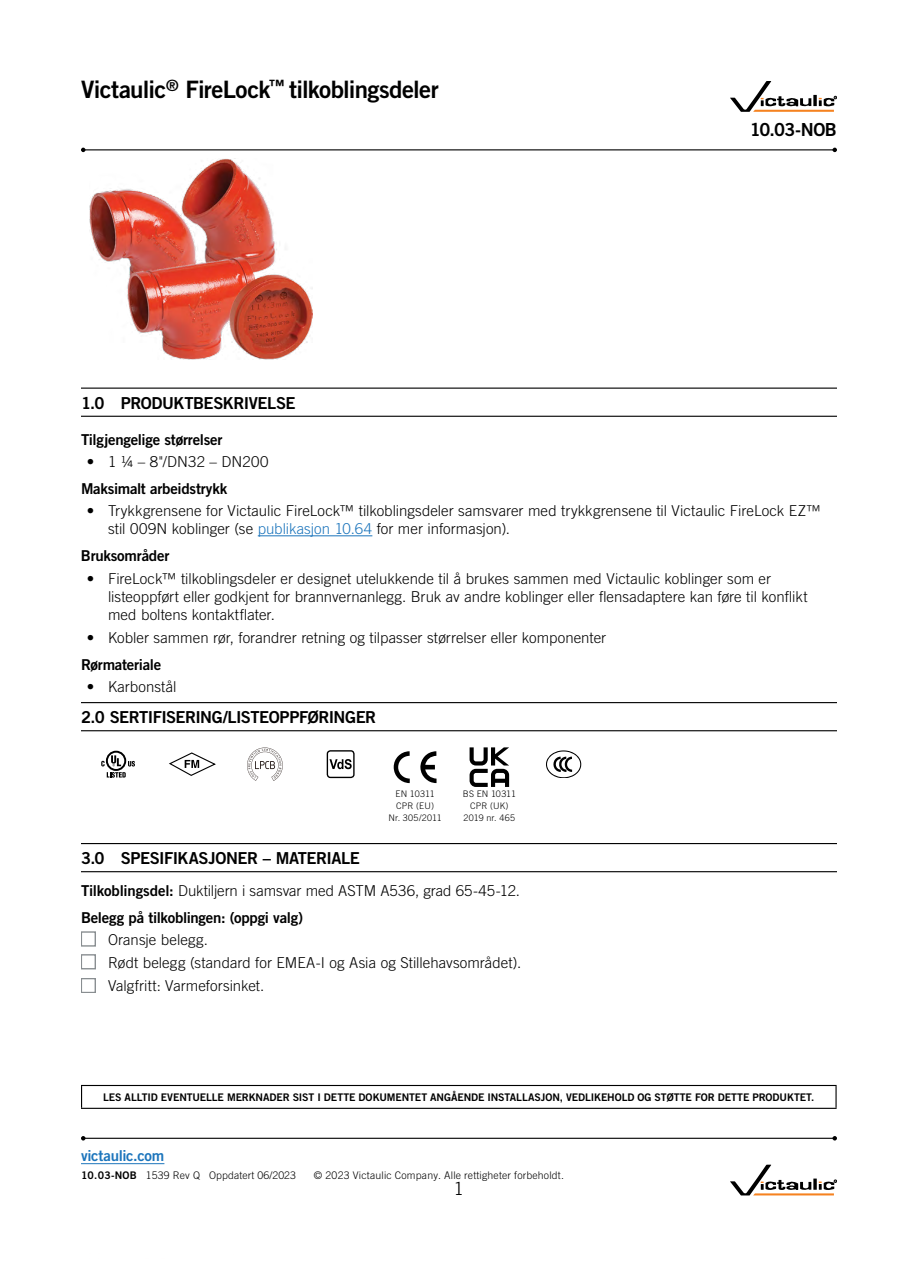
<style>
.page{position:relative;width:918px;height:1263px;background:#fff}
.page>*{position:absolute;margin:0;border:0;box-sizing:border-box;transform-origin:0 0}
.t1{font:24px "Trade Gothic LT Std Bd 2";letter-spacing:-.03em;color:#000}
.t2{font:18px "Trade Gothic LT Std Bd 2";letter-spacing:-.03em;color:#000}
.t3{font:300 18px "Trade Gothic LT Std";color:#000}
.t4{font:16.5px "Trade Gothic LT Std Bd 2";letter-spacing:-.03em;color:#000}
.t5{font:300 15px/18px "Trade Gothic LT Std";color:#000}
.t6{font:15px "Trade Gothic LT Std Bd 2";letter-spacing:-.015em;color:#000}
.t7{font:15px "Trade Gothic LT Std Bd 2";letter-spacing:-.02em;color:#1c75bc}
.t8{font:10.5px "Trade Gothic LT Std Bd 2";letter-spacing:-.01em;color:#000}
.t9{font:300 10.5px "Trade Gothic LT Std";letter-spacing:.02em;color:#000}
.t10{font:300 9px/12px "Trade Gothic LT Std";letter-spacing:.015em;color:#000;text-align:center}
.s1{color:#1c75bc}
.s2{font-family:"Trade Gothic LT Std Bd 2";font-weight:400}
</style>
<div class="page">
<hr style="left:81px;top:1163px;width:83px;height:1px;background:#1c75bc">
<hr style="left:81px;top:1085px;width:756px;height:1px;background:#000">
<svg style="left:81px;top:1086px;width:1px;height:22px"></svg>
<svg style="left:836px;top:1086px;width:1px;height:22px"></svg>
<hr style="left:81px;top:1108px;width:756px;height:1px;background:#000">
<hr style="left:81px;top:388px;width:756px;height:1px;background:#000">
<hr style="left:81px;top:416px;width:756px;height:1px;background:#000">
<hr style="left:258px;top:536px;width:114px;height:1px;background:#1c75bc">
<hr style="left:81px;top:702px;width:756px;height:1px;background:#000">
<hr style="left:81px;top:730px;width:756px;height:1px;background:#000">
<hr style="left:81px;top:843px;width:756px;height:1px;background:#000">
<hr style="left:81px;top:871px;width:756px;height:1px;background:#000">
<img style="left:89px;top:158px;width:224px;height:201px">
<svg style="left:128px;top:761px;width:7px;height:5px"></svg>
<div style="left:106px;top:751px;width:20px;height:20px;border:2px solid #000;border-radius:50%"></div>
<svg style="left:101px;top:761px;width:4px;height:5px"></svg>
<svg style="left:111px;top:755px;width:10px;height:11px"></svg>
<svg style="left:107px;top:772px;width:19px;height:6px"></svg>
<svg style="left:169px;top:752px;width:47px;height:24px"></svg>
<svg style="left:247px;top:747px;width:36px;height:34px"></svg>
<div style="left:327px;top:750px;width:28px;height:28px;border:1px solid #000;border-radius:3px"></div>
<svg style="left:329px;top:759px;width:23px;height:10px"></svg>
<svg style="left:394px;top:751px;width:16px;height:32px"></svg>
<svg style="left:420px;top:751px;width:17px;height:32px"></svg>
<svg style="left:470px;top:747px;width:39px;height:40px"></svg>
<svg style="left:546px;top:750px;width:35px;height:28px"></svg>
<div style="left:81px;top:932px;width:15px;height:14px;border:1px solid #898e91"></div>
<div style="left:81px;top:954px;width:15px;height:15px;border:1px solid #898e91"></div>
<div style="left:81px;top:978px;width:15px;height:15px;border:1px solid #898e91"></div>
<hr style="left:83px;top:149px;width:752px;height:1px;background:#000">
<svg style="left:81px;top:148px;width:5px;height:4px"></svg>
<svg style="left:832px;top:148px;width:5px;height:4px"></svg>
<hr style="left:83px;top:1138px;width:752px;height:1px;background:#000">
<svg style="left:81px;top:1136px;width:5px;height:4px"></svg>
<svg style="left:832px;top:1136px;width:5px;height:4px"></svg>
<svg style="left:730px;top:81px;width:107px;height:31px"></svg>
<svg style="left:730px;top:1165px;width:107px;height:30px"></svg>
<h1 class="t1" style="left:81px;top:75px;width:359px">Victaulic<sup>®</sup> FireLock<sup>™</sup> tilkoblingsdeler</h1>
<p class="t2" style="left:750px;top:119px;width:89px">10.03-NOB</p>
<p class="t4" style="left:81px;top:393px;width:216px">1.0 PRODUKTBESKRIVELSE</p>
<p class="t6" style="left:81px;top:430px;width:143px">Tilgjengelige størrelser</p>
<p class="t5" style="left:87px;top:452px;width:183px">• 1 ¼ – 8"/DN32 – DN200</p>
<p class="t6" style="left:81px;top:479px;width:148px">Maksimalt arbeidstrykk</p>
<p class="t5" style="left:108px;top:502px;width:715px;text-indent:-21px">• Trykkgrensene for Victaulic FireLock™ tilkoblingsdeler samsvarer med trykkgrensene til Victaulic FireLock EZ™ stil 009N koblinger (se <span class="s1">publikasjon 10.64</span> for mer informasjon).</p>
<p class="t6" style="left:81px;top:547px;width:90px">Bruksområder</p>
<p class="t5" style="left:108px;top:569px;width:701px;text-indent:-21px">• FireLock™ tilkoblingsdeler er designet utelukkende til å brukes sammen med Victaulic koblinger som er listeoppført eller godkjent for brannvernanlegg. Bruk av andre koblinger eller flensadaptere kan føre til konflikt med boltens kontaktflater.</p>
<p class="t5" style="left:87px;top:628px;width:521px">• Kobler sammen rør, forandrer retning og tilpasser størrelser eller komponenter</p>
<p class="t6" style="left:81px;top:655px;width:82px">Rørmateriale</p>
<p class="t5" style="left:87px;top:677px;width:91px">• Karbonstål</p>
<p class="t4" style="left:81px;top:707px;width:297px">2.0 SERTIFISERING/LISTEOPPFØRINGER</p>
<p class="t10" style="left:388px;top:788px;width:55px">EN 10311<br>CPR (EU)<br>Nr. 305/2011</p>
<p class="t10" style="left:463px;top:787px;width:55px">BS EN 10311<br>CPR (UK)<br>2019 nr. 465</p>
<p class="t4" style="left:81px;top:848px;width:280px">3.0 SPESIFIKASJONER – MATERIALE</p>
<p class="t5" style="left:81px;top:881px;width:440px"><span class="s2">Tilkoblingsdel:</span> Duktiljern i samsvar med ASTM A536, grad 65-45-12.</p>
<p class="t6" style="left:81px;top:908px;width:224px">Belegg på tilkoblingen: (oppgi valg)</p>
<p class="t5" style="left:108px;top:928px;width:415px;line-height:22.8px">Oransje belegg.<br>Rødt belegg (standard for EMEA-I og Asia og Stillehavsområdet).<br>Valgfritt: Varmeforsinket.</p>
<p class="t8" style="left:103px;top:1090px;width:713px">LES ALLTID EVENTUELLE MERKNADER SIST I DETTE DOKUMENTET ANGÅENDE INSTALLASJON, VEDLIKEHOLD OG STØTTE FOR DETTE PRODUKTET.</p>
<p class="t7" style="left:81px;top:1146px;width:85px">victaulic.com</p>
<p class="t9" style="left:81px;top:1169px;width:217px"><span class="s2">10.03-NOB</span> 1539 Rev Q Oppdatert 06/2023</p>
<p class="t9" style="left:314px;top:1169px;width:252px">© 2023 Victaulic Company. Alle rettigheter forbeholdt.</p>
<p class="t3" style="left:454px;top:1178px;width:12px">1</p>
</div>
